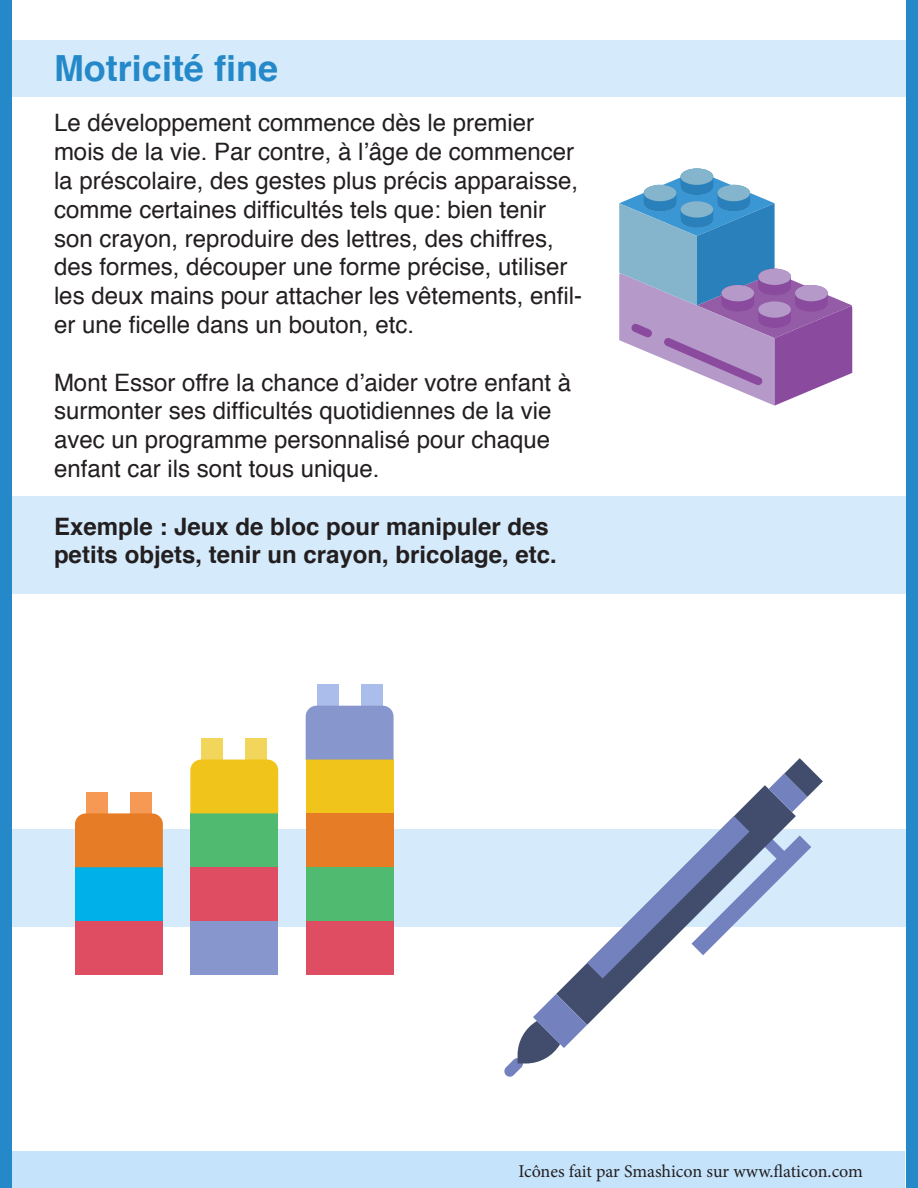
<style>
.page{position:relative;width:918px;height:1188px;background:#fff}
.page>*{position:absolute;margin:0;border:0;box-sizing:border-box;transform-origin:0 0}
.Bold{font:700 36px "Helvetica";color:#2589c9}
.Texte_Régulier{font:24px/28.8px "Helvetica";color:#231f20}
.Texte_Régulier-2{font:700 24px/28.8px "Helvetica";color:#231f20}
.t1{font:18px "Minion Pro";letter-spacing:-.005em;color:#231f20}
</style>
<div class="page">
<div style="left:11px;top:40px;width:896px;height:56px;background:#d5ebfc"></div>
<div style="left:9px;top:1152px;width:896px;height:36px;background:#c5e4fc"></div>
<div style="left:12px;top:830px;width:896px;height:97px;background:#d5ebfc"></div>
<div style="left:11px;top:497px;width:896px;height:97px;background:#d5ebfc"></div>
<div style="left:0;top:0;width:12px;height:1188px;background:#2589c9"></div>
<div style="left:906px;top:0;width:12px;height:1188px;background:#2589c9"></div>
<svg style="left:556px;top:829px;width:78px;height:196px"></svg>
<svg style="left:504px;top:994px;width:83px;height:83px"></svg>
<svg style="left:587px;top:758px;width:236px;height:220px"></svg>
<svg style="left:619px;top:168px;width:233px;height:238px"></svg>
<div style="left:190px;top:813px;width:88px;height:54px;background:#4fba70"></div>
<div style="left:190px;top:867px;width:88px;height:54px;background:#de4d61"></div>
<div style="left:190px;top:921px;width:88px;height:54px;background:#8796cc"></div>
<div style="left:201px;top:738px;width:22px;height:22px;background:#f2d65c"></div>
<div style="left:245px;top:738px;width:22px;height:22px;background:#f2d65c"></div>
<div style="left:190px;top:760px;width:88px;height:53px;background:#f0c41a"></div>
<div style="left:75px;top:867px;width:88px;height:54px;background:#00b0e8"></div>
<div style="left:75px;top:921px;width:88px;height:54px;background:#de4d61"></div>
<div style="left:86px;top:792px;width:22px;height:21px;background:#f59954"></div>
<div style="left:130px;top:792px;width:22px;height:21px;background:#f59954"></div>
<div style="left:75px;top:813px;width:88px;height:54px;background:#e67d26"></div>
<div style="left:306px;top:760px;width:88px;height:53px;background:#f0c41a"></div>
<div style="left:306px;top:813px;width:88px;height:54px;background:#e67d26"></div>
<div style="left:306px;top:867px;width:88px;height:54px;background:#4fba70"></div>
<div style="left:306px;top:921px;width:88px;height:54px;background:#de4d61"></div>
<div style="left:317px;top:684px;width:22px;height:22px;background:#abbdeb"></div>
<div style="left:361px;top:684px;width:22px;height:22px;background:#abbdeb"></div>
<div style="left:306px;top:706px;width:88px;height:54px;background:#8796cc"></div>
<p class="Bold" style="left:54px;top:39px;width:226px">Motricité fine</p>
<p class="Texte_Régulier" style="left:54px;top:109px;width:530px">Le développement commence dès le premier mois de la vie. Par contre, à l’âge de commencer la préscolaire, des gestes plus précis apparaisse, comme certaines difficultés tels que: bien tenir son crayon, reproduire des lettres, des chiffres, des formes, découper une forme précise, utiliser les deux mains pour attacher les vêtements, enfil&shy;er une ficelle dans un bouton, etc.</p>
<p class="Texte_Régulier" style="left:54px;top:369px;width:519px">Mont Essor offre la chance d’aider votre enfant à surmonter ses difficultés quotidiennes de la vie avec un programme personnalisé pour chaque enfant car ils sont tous unique.</p>
<p class="Texte_Régulier-2" style="left:54px;top:512px;width:504px">Exemple : Jeux de bloc pour manipuler des petits objets, tenir un crayon, bricolage, etc.</p>
<p class="t1" style="left:518px;top:1159px;width:346px">Icônes fait par Smashicon sur www.flaticon.com</p>
</div>
